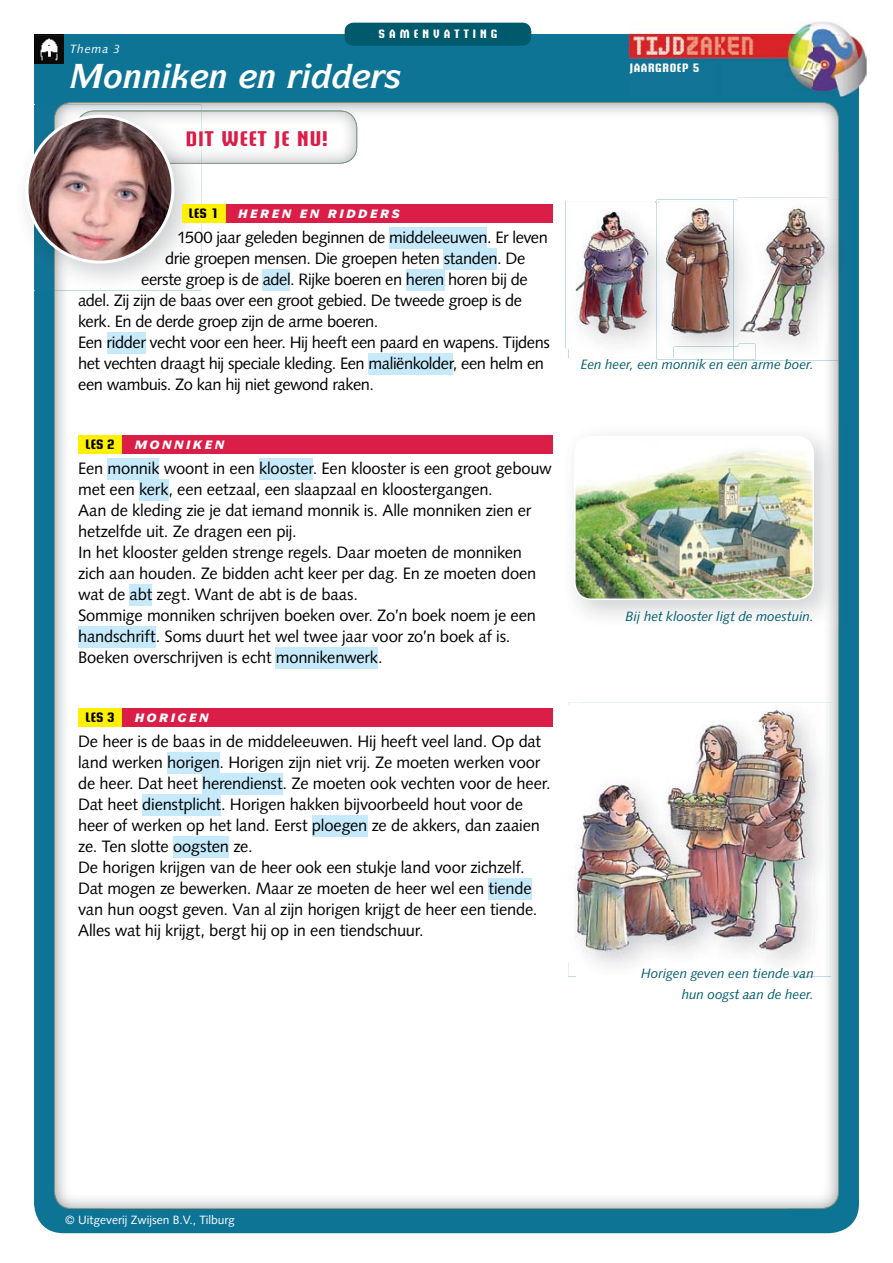
<style>
.page{position:relative;width:893px;height:1263px;background:#fff}
.page>*{position:absolute;margin:0;border:0;box-sizing:border-box;transform-origin:0 0}
.t1{font:italic 700 33px "ITC Symbol Std";color:#fff}
.t2{font:700 21px "Briem Akademi Std";letter-spacing:.05em;color:#da1e48}
.t3{font:16.5px/21px "Syntax LT Std";letter-spacing:-.015em;color:#000}
.t4{font:italic 13.5px/21px "Syntax LT Std";color:#005a6c;text-align:right}
.t5{font:700 13.5px "Briem Akademi Std";letter-spacing:.03em;color:#000}
.t6{font:12px "Syntax LT Std";color:#fff}
.t7{font:700 12px "Briem Akademi Std";letter-spacing:.34em;color:#fff}
.t8{font:700 12px "Briem Akademi Std";letter-spacing:.05em;color:#fff}
.t9{font:italic 12px "Syntax LT Std";letter-spacing:.07em;color:#fff}
</style>
<div class="page">
<div style="left:34px;top:34px;width:825px;height:1199px;background:#0e7496;border-radius:30px"></div>
<div style="left:159px;top:154px;width:418px;height:1054px;background:#fff"></div>
<div style="left:577px;top:154px;width:261px;height:49px;background:#fff"></div>
<div style="left:106px;top:290px;width:53px;height:918px;background:#fff"></div>
<div style="left:577px;top:358px;width:261px;height:68px;background:#fff"></div>
<div style="left:577px;top:627px;width:209px;height:76px;background:#fff"></div>
<div style="left:577px;top:976px;width:209px;height:232px;background:#fff"></div>
<img style="left:62px;top:102px;width:777px;height:52px">
<img style="left:838px;top:153px;width:1px;height:273px">
<img style="left:54px;top:290px;width:52px;height:919px">
<img style="left:786px;top:627px;width:53px;height:582px">
<img style="left:105px;top:1208px;width:683px;height:1px">
<img style="left:564px;top:426px;width:275px;height:201px">
<img style="left:574px;top:436px;width:240px;height:164px">
<img style="left:568px;top:703px;width:263px;height:273px">
<img style="left:560px;top:705px;width:254px;height:257px">
<img style="left:568px;top:203px;width:89px;height:155px">
<img style="left:566px;top:201px;width:90px;height:147px">
<img style="left:568px;top:203px;width:88px;height:145px">
<img style="left:657px;top:200px;width:76px;height:159px">
<img style="left:658px;top:201px;width:75px;height:145px">
<img style="left:658px;top:203px;width:15px;height:143px">
<img style="left:733px;top:200px;width:106px;height:161px">
<img style="left:733px;top:200px;width:22px;height:159px">
<img style="left:738px;top:198px;width:89px;height:145px">
<svg style="left:738px;top:200px;width:17px;height:1px"></svg>
<img style="left:201px;top:111px;width:156px;height:53px">
<img style="left:63px;top:105px;width:138px;height:185px">
<img style="left:54px;top:105px;width:9px;height:185px">
<img style="left:187px;top:131px;width:14px;height:15px">
<svg style="left:26px;top:115px;width:148px;height:149px;background:#ab9392"></svg>
<div style="left:200px;top:205px;width:352px;height:18px;background:#da1e48"></div>
<div style="left:182px;top:205px;width:43px;height:18px;background:#ffef00"></div>
<div style="left:389px;top:227px;width:98px;height:21px;background:#c7eafb"></div>
<div style="left:444px;top:248px;width:53px;height:21px;background:#c7eafb"></div>
<div style="left:263px;top:269px;width:27px;height:21px;background:#c7eafb"></div>
<div style="left:406px;top:269px;width:38px;height:21px;background:#c7eafb"></div>
<div style="left:107px;top:332px;width:38px;height:21px;background:#c7eafb"></div>
<div style="left:369px;top:353px;width:84px;height:21px;background:#c7eafb"></div>
<div style="left:95px;top:436px;width:457px;height:18px;background:#da1e48"></div>
<div style="left:78px;top:436px;width:44px;height:18px;background:#ffef00"></div>
<div style="left:108px;top:458px;width:51px;height:21px;background:#c7eafb"></div>
<div style="left:259px;top:458px;width:54px;height:21px;background:#c7eafb"></div>
<div style="left:139px;top:479px;width:29px;height:21px;background:#c7eafb"></div>
<div style="left:130px;top:584px;width:22px;height:21px;background:#c7eafb"></div>
<div style="left:78px;top:626px;width:78px;height:21px;background:#c7eafb"></div>
<div style="left:276px;top:647px;width:102px;height:21px;background:#c7eafb"></div>
<div style="left:95px;top:709px;width:457px;height:18px;background:#da1e48"></div>
<div style="left:78px;top:709px;width:44px;height:18px;background:#ffef00"></div>
<div style="left:167px;top:752px;width:53px;height:21px;background:#c7eafb"></div>
<div style="left:202px;top:773px;width:81px;height:21px;background:#c7eafb"></div>
<div style="left:142px;top:794px;width:79px;height:21px;background:#c7eafb"></div>
<div style="left:312px;top:815px;width:55px;height:21px;background:#c7eafb"></div>
<div style="left:173px;top:836px;width:56px;height:21px;background:#c7eafb"></div>
<div style="left:489px;top:878px;width:43px;height:21px;background:#c7eafb"></div>
<div style="left:345px;top:23px;width:186px;height:23px;background:#005a6c;border-radius:9px"></div>
<img style="left:772px;top:22px;width:95px;height:37px">
<img style="left:859px;top:59px;width:8px;height:28px">
<img style="left:629px;top:34px;width:230px;height:63px">
<div style="left:34px;top:34px;width:30px;height:30px;background:#000"></div>
<img style="left:35px;top:35px;width:28px;height:28px">
<p class="t9" style="left:70px;top:41px;width:52px">Thema 3</p>
<h1 class="t1" style="left:103px;top:54px;width:60px">□■■</h1>
<p class="t2" style="left:186px;top:127px;width:144px">DIT WEET JE NU!</p>
<p class="t7" style="left:379px;top:27px;width:120px">SAMENVATTING</p>
<p class="t5" style="left:189px;top:205px;width:31px">LES 1</p>
<p class="t3" style="left:177px;top:227px;width:372px">1500 jaar geleden beginnen de middeleeuwen. Er leven</p>
<p class="t3" style="left:165px;top:248px;width:362px">drie groepen mensen. Die groepen heten standen. De</p>
<p class="t3" style="left:141px;top:269px;width:388px">eerste groep is de adel. Rijke boeren en heren horen bij de</p>
<p class="t3" style="left:78px;top:290px;width:445px">adel. Zij zijn de baas over een groot gebied. De tweede groep is de</p>
<p class="t3" style="left:78px;top:311px;width:302px">kerk. En de derde groep zijn de arme boeren.</p>
<p class="t3" style="left:78px;top:332px;width:473px">Een ridder vecht voor een heer. Hij heeft een paard en wapens. Tijdens</p>
<p class="t3" style="left:78px;top:353px;width:467px">het vechten draagt hij speciale kleding. Een maliënkolder, een helm en</p>
<p class="t3" style="left:78px;top:374px;width:297px">een wambuis. Zo kan hij niet gewond raken.</p>
<p class="t5" style="left:85px;top:436px;width:31px">LES 2</p>
<p class="t3" style="left:78px;top:458px;width:475px">Een monnik woont in een klooster. Een klooster is een groot gebouw met een kerk, een eetzaal, een slaapzaal en kloostergangen.<br>Aan de kleding zie je dat iemand monnik is. Alle monniken zien er hetzelfde uit. Ze dragen een pij.<br>In het klooster gelden strenge regels. Daar moeten de monniken zich aan houden. Ze bidden acht keer per dag. En ze moeten doen wat de abt zegt. Want de abt is de baas.<br>Sommige monniken schrijven boeken over. Zo’n boek noem je een handschrift. Soms duurt het wel twee jaar voor zo’n boek af is.<br>Boeken overschrijven is echt monnikenwerk.</p>
<p class="t5" style="left:85px;top:709px;width:31px">LES 3</p>
<p class="t3" style="left:78px;top:731px;width:474px">De heer is de baas in de middeleeuwen. Hij heeft veel land. Op dat land werken horigen. Horigen zijn niet vrij. Ze moeten werken voor de heer. Dat heet herendienst. Ze moeten ook vechten voor de heer.<br>Dat heet dienstplicht. Horigen hakken bijvoorbeeld hout voor de heer of werken op het land. Eerst ploegen ze de akkers, dan zaaien ze. Ten slotte oogsten ze.<br>De horigen krijgen van de heer ook een stukje land voor zichzelf.<br>Dat mogen ze bewerken. Maar ze moeten de heer wel een tiende van hun oogst geven. Van al zijn horigen krijgt de heer een tiende.<br>Alles wat hij krijgt, bergt hij op in een tiendschuur.</p>
<p class="t8" style="left:630px;top:61px;width:71px">JAARGROEP 5</p>
<p class="t4" style="left:581px;top:354px;width:235px">Een heer, een monnik en een arme boer.</p>
<p class="t4" style="left:625px;top:606px;width:190px">Bij het klooster ligt de moestuin.</p>
<p class="t4" style="left:641px;top:963px;width:174px">Horigen geven een tiende van hun oogst aan de heer.</p>
<p class="t6" style="left:65px;top:1213px;width:171px">© Uitgeverij Zwijsen B.V., Tilburg</p>
</div>
